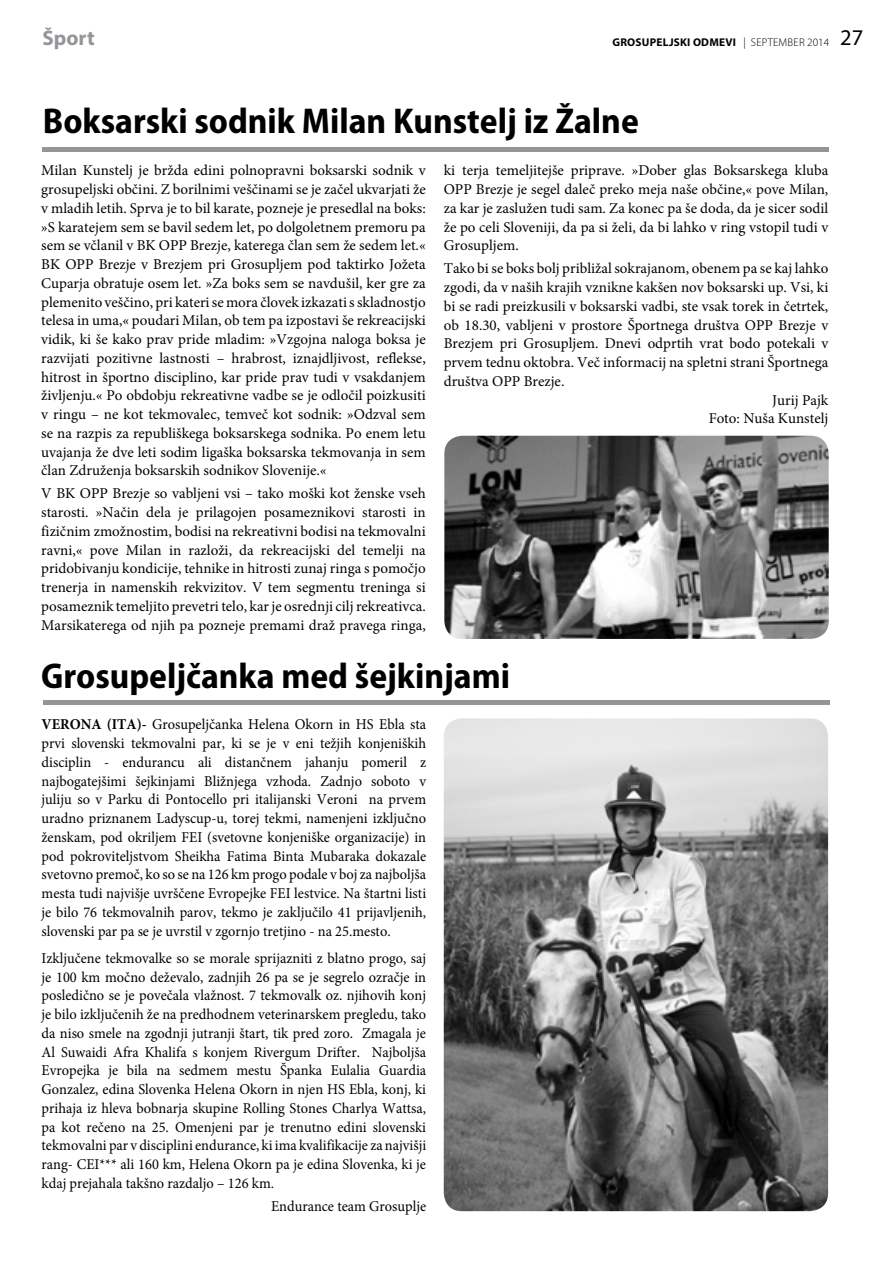
<style>
.page{position:relative;width:893px;height:1263px;background:#fff}
.page>*{position:absolute;margin:0;border:0;box-sizing:border-box;transform-origin:0 0}
.t1{font:700 semi-condensed 36px "Myriad Pro";color:#000}
.t2{font:700 21px "Myriad Pro";color:#939598}
.t3{font:15px/18.8px "Minion Pro";color:#000;text-align:justify}
.t4{font:15px/18.8px "Minion Pro";color:#000;text-align:justify;scale:.96 1}
.t5{font:700 11.25px "Myriad Pro";letter-spacing:.02em;color:#000}
.s1{font-weight:300}
.s2{font-weight:400;font-size:22.5px}
.s3{font-weight:700}
</style>
<div class="page">
<div style="left:43px;top:147px;width:786px;height:5px;background:#939598"></div>
<hr style="left:43px;top:701px;width:787px;height:4px;background:#939598">
<img style="left:444px;top:436px;width:385px;height:203px">
<img style="left:444px;top:718px;width:384px;height:493px">
<h2 class="t2" style="left:43px;top:24px;width:54px">Šport</h2>
<p class="t5" style="left:612px;top:34px;width:252px">GROSUPELJSKI ODMEVI <span class="s1">| SEPTEMBER 2014</span> <span class="s2">27</span></p>
<h1 class="t1" style="left:43px;top:101px;width:597px">Boksarski sodnik Milan Kunstelj iz Žalne</h1>
<p class="t3" style="left:41px;top:161px;width:386px">Milan Kunstelj je bržda edini polnopravni boksarski sodnik v grosupeljski občini. Z borilnimi veščinami se je začel ukvarjati že v mladih letih. Sprva je to bil karate, pozneje je presedlal na boks: »S karatejem sem se bavil sedem let, po dolgoletnem premoru pa sem se včlanil v BK OPP Brezje, katerega član sem že sedem let.« BK OPP Brezje v Brezjem pri Grosupljem pod taktirko Jožeta Cuparja obratuje osem let. »Za boks sem se navdušil, ker gre za plemenito veščino, pri kateri se mora človek izkazati s skladnostjo telesa in uma,« poudari Milan, ob tem pa izpostavi še rekreacijski vidik, ki še kako prav pride mladim: »Vzgojna naloga boksa je razvijati pozitivne lastnosti – hrabrost, iznajdljivost, reflekse, hitrost in športno disciplino, kar pride prav tudi v vsakdanjem življenju.« Po obdobju rekreativne vadbe se je odločil poizkusiti v ringu – ne kot tekmovalec, temveč kot sodnik: »Odzval sem se na razpis za republiškega boksarskega sodnika. Po enem letu uvajanja že dve leti sodim ligaška boksarska tekmovanja in sem član Združenja boksarskih sodnikov Slovenije.«</p>
<p class="t3" style="left:41px;top:484px;width:386px">V BK OPP Brezje so vabljeni vsi – tako moški kot ženske vseh starosti. »Način dela je prilagojen posameznikovi starosti in fizičnim zmožnostim, bodisi na rekreativni bodisi na tekmovalni ravni,« pove Milan in razloži, da rekreacijski del temelji na pridobivanju kondicije, tehnike in hitrosti zunaj ringa s pomočjo trenerja in namenskih rekvizitov. V tem segmentu treninga si posameznik temeljito prevetri telo, kar je osrednji cilj rekreativca.<br>Marsikaterega od njih pa pozneje premami draž pravega ringa,</p>
<p class="t3" style="left:444px;top:161px;width:386px">ki terja temeljitejše priprave. »Dober glas Boksarskega kluba OPP Brezje je segel daleč preko meja naše občine,« pove Milan, za kar je zaslužen tudi sam. Za konec pa še doda, da je sicer sodil že po celi Sloveniji, da pa si želi, da bi lahko v ring vstopil tudi v Grosupljem.</p>
<p class="t3" style="left:444px;top:259px;width:386px">Tako bi se boks bolj približal sokrajanom, obenem pa se kaj lahko</p>
<p class="t3" style="left:444px;top:278px;width:386px">zgodi, da v naših krajih vznikne kakšen nov boksarski up. Vsi, ki</p>
<p class="t3" style="left:444px;top:297px;width:386px">bi se radi preizkusili v boksarski vadbi, ste vsak torek in četrtek,</p>
<p class="t3" style="left:444px;top:315px;width:386px">ob 18.30, vabljeni v prostore Športnega društva OPP Brezje v</p>
<p class="t3" style="left:444px;top:334px;width:386px">Brezjem pri Grosupljem. Dnevi odprtih vrat bodo potekali v</p>
<p class="t3" style="left:444px;top:353px;width:386px">prvem tednu oktobra. Več informacij na spletni strani Športnega</p>
<p class="t3" style="left:444px;top:372px;width:122px">društva OPP Brezje.</p>
<p class="t3" style="left:772px;top:390px;width:58px">Jurij Pajk</p>
<p class="t3" style="left:709px;top:409px;width:121px">Foto: Nuša Kunstelj</p>
<h1 class="t1" style="left:41px;top:656px;width:470px">Grosupeljčanka med šejkinjami</h1>
<p class="t4" style="left:42px;top:715px;width:402px"><span class="s3">VERONA (ITA)-</span> Grosupeljčanka Helena Okorn in HS Ebla sta prvi slovenski tekmovalni par, ki se je v eni težjih konjeniških disciplin - endurancu ali distančnem jahanju pomeril z najbogatejšimi šejkinjami Bližnjega vzhoda. Zadnjo soboto v juliju so v Parku di Pontocello pri italijanski Veroni na prvem uradno priznanem Ladyscup-u, torej tekmi, namenjeni izključno ženskam, pod okriljem FEI (svetovne konjeniške organizacije) in pod pokroviteljstvom Sheikha Fatima Binta Mubaraka dokazale svetovno premoč, ko so se na 126 km progo podale v boj za najboljša mesta tudi najvišje uvrščene Evropejke FEI lestvice. Na štartni listi je bilo 76 tekmovalnih parov, tekmo je zaključilo 41 prijavljenih, slovenski par pa se je uvrstil v zgornjo tretjino - na 25.mesto.</p>
<p class="t4" style="left:42px;top:949px;width:402px">Izključene tekmovalke so se morale sprijazniti z blatno progo, saj je 100 km močno deževalo, zadnjih 26 pa se je segrelo ozračje in posledično se je povečala vlažnost. 7 tekmovalk oz. njihovih konj je bilo izključenih že na predhodnem veterinarskem pregledu, tako da niso smele na zgodnji jutranji štart, tik pred zoro. Zmagala je Al Suwaidi Afra Khalifa s konjem Rivergum Drifter. Najboljša Evropejka je bila na sedmem mestu Španka Eulalia Guardia Gonzalez, edina Slovenka Helena Okorn in njen HS Ebla, konj, ki prihaja iz hleva bobnarja skupine Rolling Stones Charlya Wattsa, pa kot rečeno na 25. Omenjeni par je trenutno edini slovenski tekmovalni par v disciplini endurance, ki ima kvalifikacije za najvišji rang- CEI*** ali 160 km, Helena Okorn pa je edina Slovenka, ki je kdaj prejahala takšno razdaljo – 126 km.</p>
<p class="t4" style="left:271px;top:1197px;width:163px">Endurance team Grosuplje</p>
</div>
